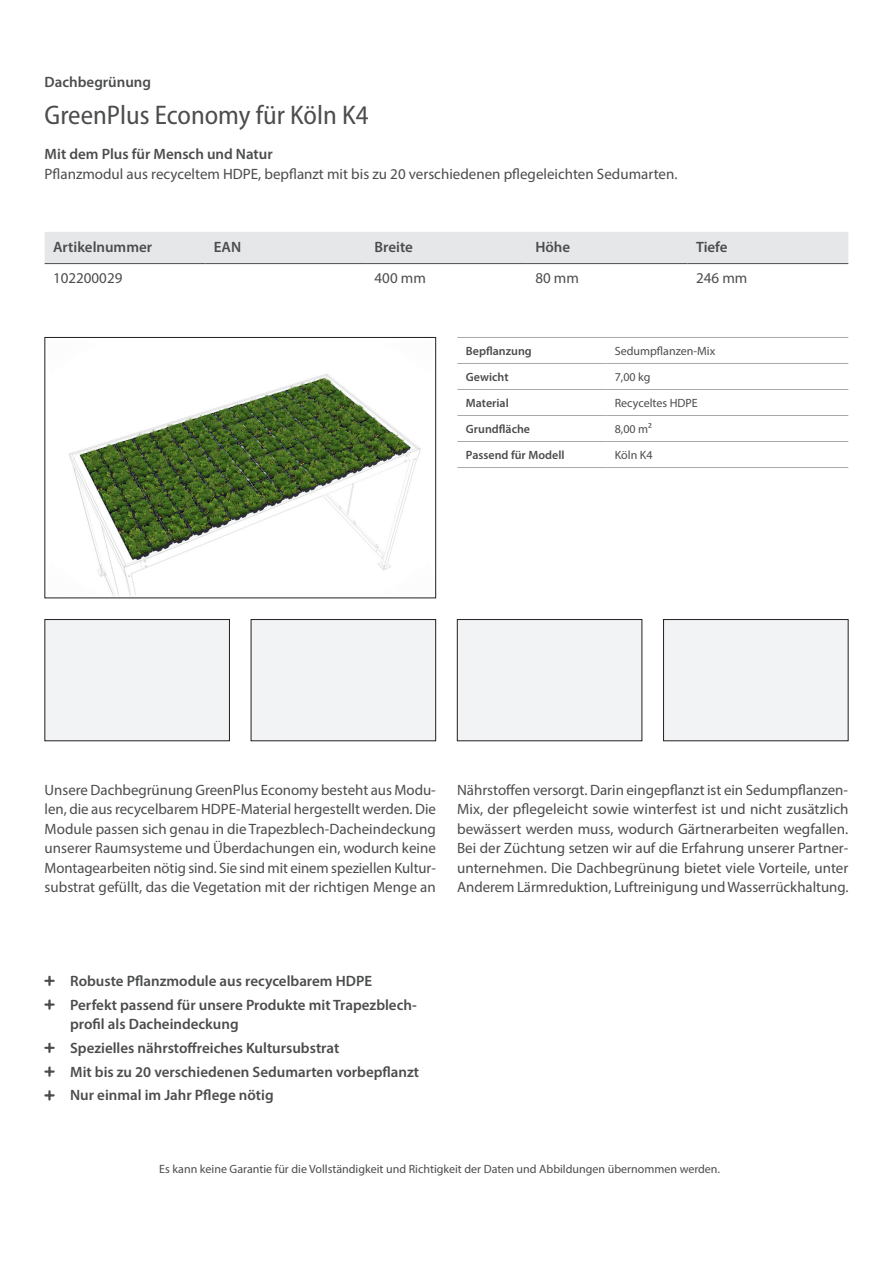
<style>
.page{position:relative;width:893px;height:1263px;background:#fff}
.page>*{position:absolute;margin:0;border:0;box-sizing:border-box;transform-origin:0 0}
.t1{font:semi-condensed 27px "Myriad Pro";color:#4b4c4d}
.t2{font:15px/19.5px "Myriad Pro";color:#4b4c4d;text-align:justify}
.t3{font:600 15px/23.7px "Myriad Pro";color:#4b4c4d}
.t4{font:12px "Myriad Pro";color:#4b4c4d}
.t5{font:600 12px "Myriad Pro";color:#4b4c4d}
</style>
<div class="page">
<img style="left:69px;top:373px;width:352px;height:223px">
<div style="left:45px;top:337px;width:391px;height:261px;border:1px solid #231f20"></div>
<div style="left:45px;top:619px;width:184px;height:122px;background:#f2f3f4"></div>
<div style="left:45px;top:619px;width:185px;height:122px;border:1px solid #231f20"></div>
<div style="left:251px;top:619px;width:185px;height:122px;background:#f2f3f4"></div>
<div style="left:251px;top:619px;width:185px;height:122px;border:1px solid #231f20"></div>
<div style="left:663px;top:619px;width:185px;height:122px;background:#f2f3f4"></div>
<div style="left:663px;top:619px;width:185px;height:122px;border:1px solid #231f20"></div>
<div style="left:457px;top:619px;width:185px;height:122px;background:#f2f3f4"></div>
<div style="left:457px;top:619px;width:185px;height:122px;border:1px solid #231f20"></div>
<div style="left:45px;top:232px;width:803px;height:31px;background:#e6e7e9"></div>
<hr style="left:45px;top:263px;width:160px;height:1px;background:#4b4c4d">
<hr style="left:205px;top:263px;width:161px;height:1px;background:#4b4c4d">
<hr style="left:366px;top:263px;width:161px;height:1px;background:#4b4c4d">
<hr style="left:527px;top:263px;width:161px;height:1px;background:#4b4c4d">
<hr style="left:688px;top:263px;width:160px;height:1px;background:#4b4c4d">
<hr style="left:457px;top:337px;width:149px;height:1px;background:#a8a9ad">
<hr style="left:606px;top:337px;width:242px;height:1px;background:#a8a9ad">
<hr style="left:457px;top:363px;width:149px;height:1px;background:#a8a9ad">
<hr style="left:606px;top:363px;width:242px;height:1px;background:#a8a9ad">
<hr style="left:457px;top:389px;width:149px;height:1px;background:#a8a9ad">
<hr style="left:606px;top:389px;width:242px;height:1px;background:#a8a9ad">
<hr style="left:457px;top:415px;width:149px;height:1px;background:#a8a9ad">
<hr style="left:606px;top:415px;width:242px;height:1px;background:#a8a9ad">
<hr style="left:457px;top:441px;width:149px;height:1px;background:#a8a9ad">
<hr style="left:606px;top:441px;width:242px;height:1px;background:#a8a9ad">
<hr style="left:457px;top:467px;width:149px;height:1px;background:#a8a9ad">
<hr style="left:606px;top:467px;width:242px;height:1px;background:#a8a9ad">
<p class="t3" style="left:45px;top:70px;width:108px">Dachbegrünung</p>
<h1 class="t1" style="left:45px;top:99px;width:325px">GreenPlus Economy für Köln K4</h1>
<p class="t3" style="left:45px;top:142px;width:230px">Mit dem Plus für Mensch und Natur</p>
<p class="t2" style="left:45px;top:164px;width:634px">Pflanzmodul aus recyceltem HDPE, bepflanzt mit bis zu 20 verschiedenen pflegeleichten Sedumarten.</p>
<p class="t3" style="left:53px;top:234px;width:101px">Artikelnummer</p>
<p class="t3" style="left:214px;top:234px;width:29px">EAN</p>
<p class="t3" style="left:375px;top:234px;width:40px">Breite</p>
<p class="t3" style="left:535px;top:234px;width:36px">Höhe</p>
<p class="t3" style="left:696px;top:234px;width:33px">Tiefe</p>
<p class="t2" style="left:53px;top:268px;width:71px">102200029</p>
<p class="t2" style="left:375px;top:268px;width:53px">400 mm</p>
<p class="t2" style="left:535px;top:268px;width:45px">80 mm</p>
<p class="t2" style="left:696px;top:268px;width:53px">246 mm</p>
<p class="t5" style="left:466px;top:343px;width:67px">Bepflanzung</p>
<p class="t4" style="left:615px;top:344px;width:102px">Sedumpflanzen-Mix</p>
<p class="t5" style="left:466px;top:369px;width:44px">Gewicht</p>
<p class="t4" style="left:615px;top:370px;width:37px">7,00 kg</p>
<p class="t5" style="left:466px;top:395px;width:44px">Material</p>
<p class="t4" style="left:615px;top:396px;width:85px">Recyceltes HDPE</p>
<p class="t5" style="left:466px;top:421px;width:66px">Grundfläche</p>
<p class="t4" style="left:615px;top:422px;width:39px">8,00 m²</p>
<p class="t5" style="left:466px;top:447px;width:100px">Passend für Modell</p>
<p class="t4" style="left:615px;top:448px;width:39px">Köln K4</p>
<p class="t2" style="left:45px;top:780px;width:393px">Unsere Dachbegrünung GreenPlus Economy besteht aus Modu&shy;len, die aus recycelbarem HDPE-Material hergestellt werden. Die Module passen sich genau in die Trapezblech-Dacheindeckung unserer Raumsysteme und Überdachungen ein, wodurch keine Montagearbeiten nötig sind. Sie sind mit einem speziellen Kultur&shy;substrat gefüllt, das die Vegetation mit der richtigen Menge an</p>
<p class="t2" style="left:457px;top:780px;width:393px">Nährstoffen versorgt. Darin eingepflanzt ist ein Sedumpflanzen-Mix, der pflegeleicht sowie winterfest ist und nicht zusätzlich bewässert werden muss, wodurch Gärtnerarbeiten wegfallen.<br>Bei der Züchtung setzen wir auf die Erfahrung unserer Partner&shy;unternehmen. Die Dachbegrünung bietet viele Vorteile, unter Anderem Lärmreduktion, Luftreinigung und Wasserrückhaltung.</p>
<p class="t3" style="left:70px;top:968px;width:348px">Robuste Pflanzmodule aus recycelbarem HDPE<br>Perfekt passend für unsere Produkte mit Trapezblech-</p>
<p class="t3" style="left:70px;top:1012px;width:351px">profil als Dacheindeckung<br>Spezielles nährstoffreiches Kultursubstrat<br>Mit bis zu 20 verschiedenen Sedumarten vorbepflanzt Nur einmal im Jahr Pflege nötig</p>
<p class="t4" style="left:159px;top:1161px;width:562px">Es kann keine Garantie für die Vollständigkeit und Richtigkeit der Daten und Abbildungen übernommen werden.</p>
</div>
